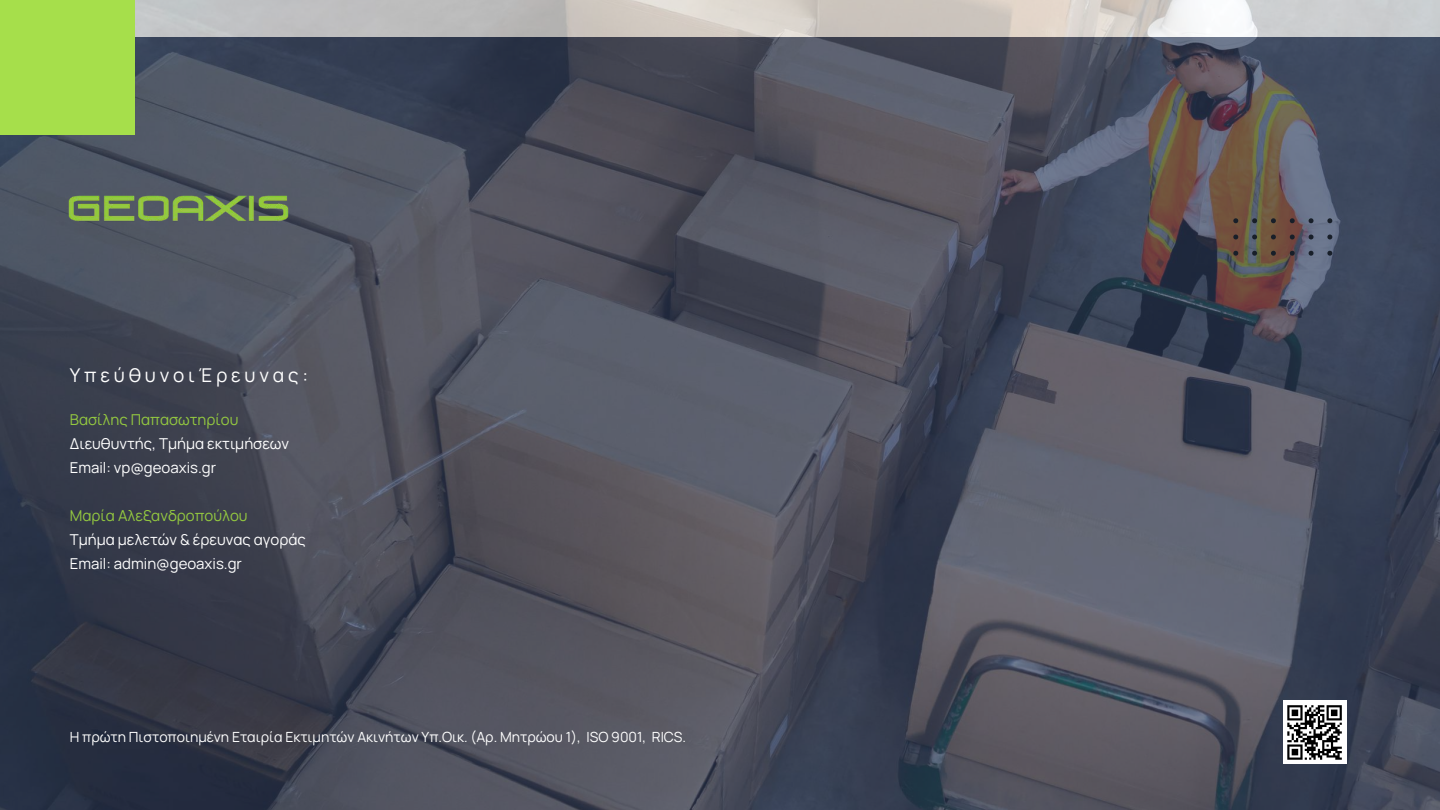
<style>
.page{position:relative;width:1440px;height:810px;background:#fff}
.page>*{position:absolute;margin:0;border:0;box-sizing:border-box;transform-origin:0 0}
.t1{font:19px "Manrope";color:#fff}
.t2{font:15px/24px "Manrope";color:#fff}
.t3{font:15px "Manrope";color:#94c940}
.t4{font:14px "Manrope";color:#fff}
</style>
<div class="page">
<img style="left:0;top:0;width:1440px;height:810px">
<div style="left:0;top:0;width:135px;height:135px;background:#a6df4b"></div>
<svg style="left:1327px;top:251px;width:5px;height:5px"></svg>
<svg style="left:1309px;top:251px;width:5px;height:5px"></svg>
<svg style="left:1290px;top:251px;width:5px;height:5px"></svg>
<svg style="left:1271px;top:251px;width:5px;height:5px"></svg>
<svg style="left:1252px;top:251px;width:5px;height:5px"></svg>
<svg style="left:1233px;top:251px;width:5px;height:5px"></svg>
<svg style="left:1327px;top:235px;width:5px;height:4px"></svg>
<svg style="left:1309px;top:235px;width:5px;height:4px"></svg>
<svg style="left:1290px;top:235px;width:5px;height:4px"></svg>
<svg style="left:1271px;top:235px;width:5px;height:4px"></svg>
<svg style="left:1252px;top:235px;width:5px;height:4px"></svg>
<svg style="left:1233px;top:235px;width:5px;height:4px"></svg>
<svg style="left:1327px;top:218px;width:5px;height:5px"></svg>
<svg style="left:1309px;top:218px;width:5px;height:5px"></svg>
<svg style="left:1290px;top:218px;width:5px;height:5px"></svg>
<svg style="left:1271px;top:218px;width:5px;height:5px"></svg>
<svg style="left:1252px;top:218px;width:5px;height:5px"></svg>
<svg style="left:1233px;top:218px;width:5px;height:5px"></svg>
<img style="left:59px;top:184px;width:237px;height:45px">
<div style="left:1283px;top:701px;width:63px;height:63px;background:#fff"></div>
<svg style="left:1287px;top:705px;width:55px;height:55px"></svg>
<p class="t1" style="left:70px;top:362px;width:240px">Υ π ε ύ θ υ ν ο ι Έ ρ ε υ ν α ς :</p>
<p class="t3" style="left:70px;top:409px;width:170px">Βασίλης Παπασωτηρίου</p>
<p class="t2" style="left:70px;top:432px;width:221px">Διευθυντής, Τμήμα εκτιμήσεων<br>Email: vp@geoaxis.gr</p>
<p class="t3" style="left:70px;top:505px;width:179px">Μαρία Αλεξανδροπούλου</p>
<p class="t2" style="left:70px;top:528px;width:237px">Τμήμα μελετών &amp; έρευνας αγοράς<br>Email: admin@geoaxis.gr</p>
<p class="t4" style="left:70px;top:727px;width:618px">Η πρώτη Πιστοποιημένη Εταιρία Εκτιμητών Ακινήτων Υπ.Οικ. (Αρ. Μητρώου 1), ISO 9001, RICS.</p>
</div>
